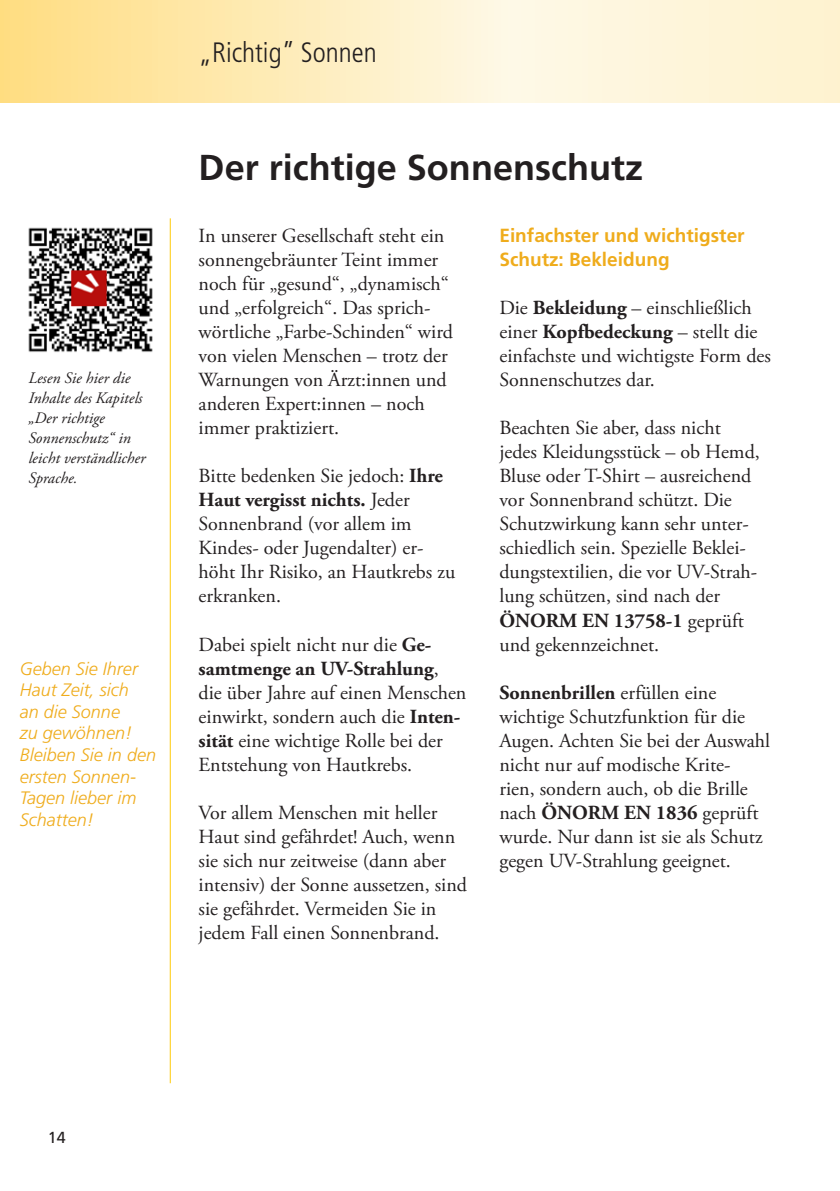
<style>
.page{position:relative;width:840px;height:1191px;background:#fff}
.page>*{position:absolute;margin:0;border:0;box-sizing:border-box;transform-origin:0 0}
.t1{font:700 36px "Frutiger LT Std";color:#231f20}
.t2{font:300 condensed 28px "Frutiger LT Std";color:#231f20}
.t3{font:20px/24px "Adobe Garamond Pro";color:#231f20}
.t4{font:700 19px/24px "Frutiger LT Std";color:#efac1c}
.t5{font:italic 300 18px/21.6px "Frutiger LT Std";color:#efac1c}
.t6{font:italic 16px/20px "Adobe Garamond Pro";color:#231f20}
.t7{font:16px "Frutiger LT Std";color:#231f20}
.s1{font-weight:700}
</style>
<div class="page">
<svg style="left:0;top:0;width:839px;height:102px"></svg>
<hr style="left:170px;top:218px;width:1px;height:865px;background:#feca0a">
<img style="left:28px;top:227px;width:125px;height:125px">
<p class="t6" style="left:28px;top:368px;width:119px">Lesen Sie hier die<br>Inhalte des Kapitels „Der richtige<br>Sonnenschutz“ in leicht verständlicher<br>Sprache.</p>
<p class="t5" style="left:20px;top:657px;width:138px">Geben Sie Ihrer<br>Haut Zeit, sich<br>an die Sonne<br>zu gewöhnen!<br>Bleiben Sie in den ersten Sonnen-<br>Tagen lieber im<br>Schatten!</p>
<h2 class="t2" style="left:198px;top:36px;width:179px">„Richtig” Sonnen</h2>
<h1 class="t1" style="left:198px;top:146px;width:446px">Der richtige Sonnenschutz</h1>
<p class="t3" style="left:198px;top:225px;width:255px">In unserer Gesellschaft steht ein sonnengebräunter Teint immer noch für „gesund“, „dynamisch“ und „erfolgreich“. Das sprich&shy;wörtliche „Farbe-Schinden“ wird von vielen Menschen – trotz der<br>Warnungen von Ärzt:innen und anderen Expert:innen – noch immer praktiziert.</p>
<p class="t3" style="left:198px;top:465px;width:258px">Bitte bedenken Sie jedoch: <span class="s1">Ihre<br>Haut vergisst nichts.</span> Jeder<br>Sonnenbrand (vor allem im<br>Kindes- oder Jugendalter) er&shy;höht Ihr Risiko, an Hautkrebs zu erkranken.</p>
<p class="t3" style="left:198px;top:633px;width:269px">Dabei spielt nicht nur die <span class="s1">Ge&shy;samtmenge an UV-Strahlung</span>, die über Jahre auf einen Menschen einwirkt, sondern auch die <span class="s1">Inten&shy;sität</span> eine wichtige Rolle bei der<br>Entstehung von Hautkrebs.</p>
<p class="t3" style="left:198px;top:801px;width:270px">Vor allem Menschen mit heller<br>Haut sind gefährdet! Auch, wenn sie sich nur zeitweise (dann aber intensiv) der Sonne aussetzen, sind sie gefährdet. Vermeiden Sie in jedem Fall einen Sonnenbrand.</p>
<p class="t4" style="left:499px;top:224px;width:246px">Einfachster und wichtigster<br>Schutz: Bekleidung</p>
<p class="t3" style="left:499px;top:297px;width:273px">Die <span class="s1">Bekleidung</span> – einschließlich einer <span class="s1">Kopfbedeckung</span> – stellt die einfachste und wichtigste Form des<br>Sonnenschutzes dar.</p>
<p class="t3" style="left:499px;top:417px;width:262px">Beachten Sie aber, dass nicht jedes Kleidungsstück – ob Hemd,<br>Bluse oder T-Shirt – ausreichend vor Sonnenbrand schützt. Die<br>Schutzwirkung kann sehr unter&shy;schiedlich sein. Spezielle Beklei&shy;dungstextilien, die vor UV-Strah&shy;lung schützen, sind nach der<br><span class="s1">ÖNORM EN 13758-1</span> geprüft und gekennzeichnet.</p>
<p class="t3" style="left:499px;top:681px;width:272px"><span class="s1">Sonnenbrillen</span> erfüllen eine wichtige Schutzfunktion für die<br>Augen. Achten Sie bei der Auswahl nicht nur auf modische Krite&shy;rien, sondern auch, ob die Brille nach <span class="s1">ÖNORM EN 1836</span> geprüft wurde. Nur dann ist sie als Schutz gegen UV-Strahlung geeignet.</p>
<p class="t7" style="left:48px;top:1128px;width:19px">14</p>
</div>
